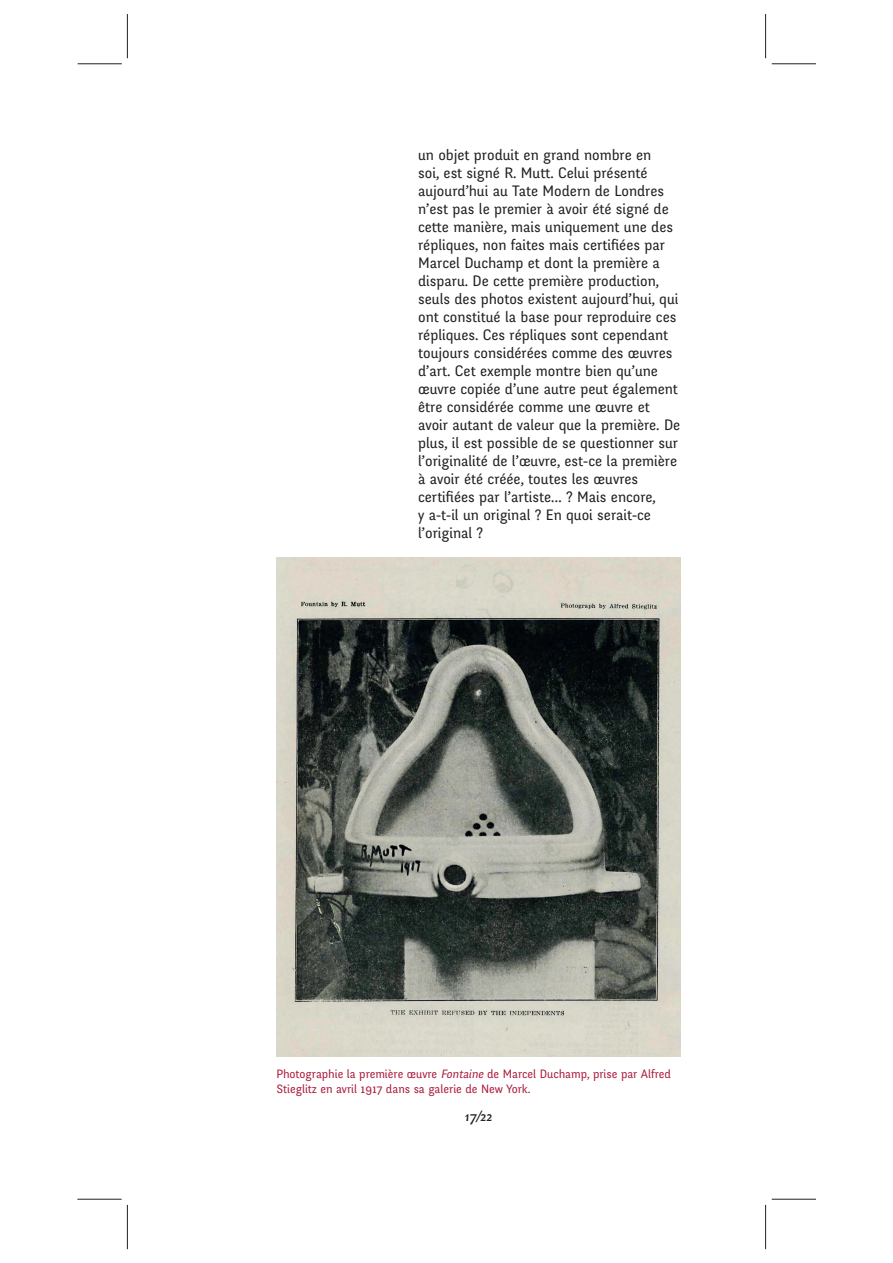
<style>
.page{position:relative;width:893px;height:1263px;background:#fff}
.page>*{position:absolute;margin:0;border:0;box-sizing:border-box;transform-origin:0 0}
.t1{font:15px/18px "Fengardo Neue";color:#231f20}
.t2{font:italic 13.5px "Infini";color:#231f20}
.t3{font:12px/14.4px "Fengardo Neue";color:#ab1c3d}
.s1{font-style:italic}
</style>
<div class="page">
<hr style="left:78px;top:64px;width:44px;height:1px;background:#231f20">
<hr style="left:772px;top:64px;width:44px;height:1px;background:#231f20">
<hr style="left:772px;top:1199px;width:44px;height:1px;background:#231f20">
<hr style="left:127px;top:14px;width:1px;height:44px;background:#231f20">
<hr style="left:765px;top:14px;width:1px;height:44px;background:#231f20">
<hr style="left:77px;top:1199px;width:45px;height:1px;background:#231f20">
<hr style="left:127px;top:1205px;width:1px;height:44px;background:#231f20">
<hr style="left:765px;top:1205px;width:1px;height:44px;background:#231f20">
<img style="left:276px;top:557px;width:404px;height:500px">
<p class="t1" style="left:418px;top:146px;width:264px">un objet produit en grand nombre en<br>soi, est signé R. Mutt. Celui présenté aujourd’hui au Tate Modern de Londres n’est pas le premier à avoir été signé de cette manière, mais uniquement une des répliques, non faites mais certifiées par Marcel Duchamp et dont la première a disparu. De cette première production, seuls des photos existent aujourd’hui, qui ont constitué la base pour reproduire ces répliques. Ces répliques sont cependant toujours considérées comme des œuvres d’art. Cet exemple montre bien qu’une œuvre copiée d’une autre peut également être considérée comme une œuvre et avoir autant de valeur que la première. De plus, il est possible de se questionner sur l’originalité de l’œuvre, est-ce la première à avoir été créée, toutes les œuvres certifiées par l’artiste… ? Mais encore,<br>y a-t-il un original ? En quoi serait-ce l’original ?</p>
<p class="t3" style="left:276px;top:1067px;width:396px">Photographie la première œuvre <span class="s1">Fontaine</span> de Marcel Duchamp, prise par Alfred<br>Stieglitz en avril 1917 dans sa galerie de New York.</p>
<p class="t2" style="left:465px;top:1106px;width:29px">17/22</p>
</div>
